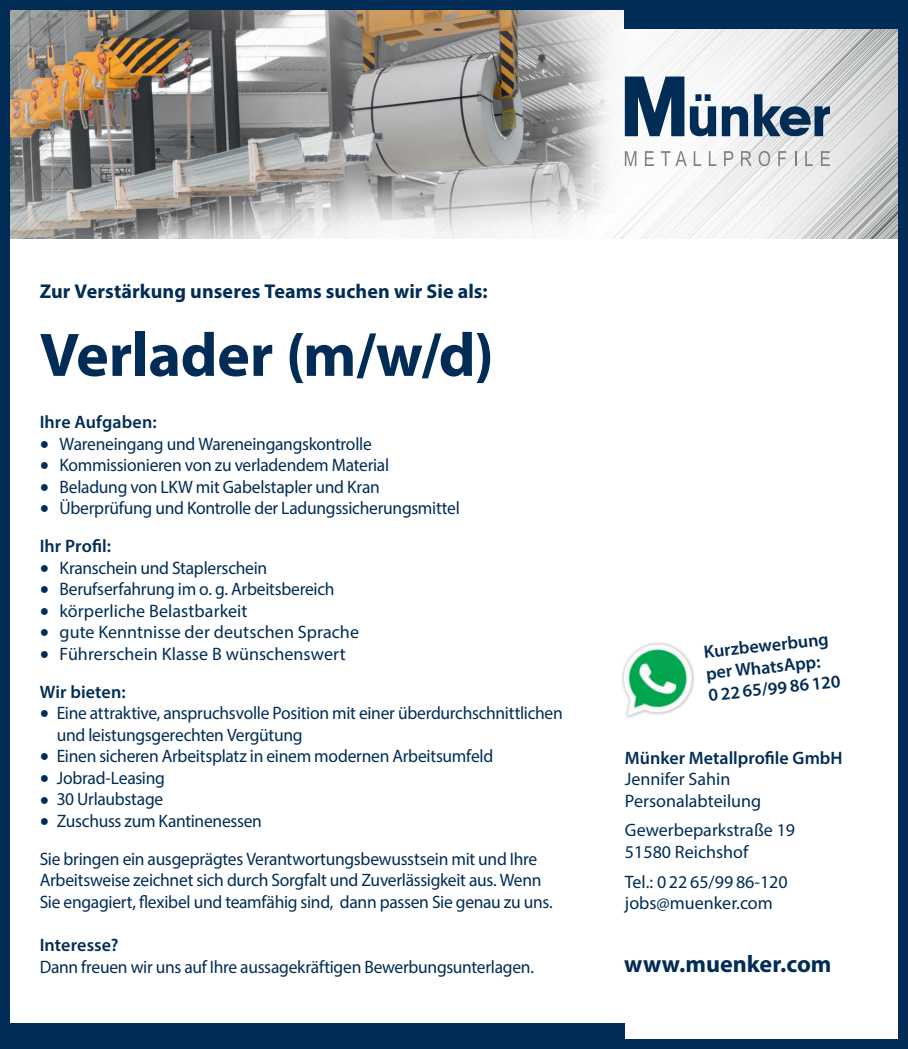
<style>
.page{position:relative;width:908px;height:1049px;background:#fff}
.page>*{position:absolute;margin:0;border:0;box-sizing:border-box;transform-origin:0 0}
.t1{font:700 62px "Myriad Pro";letter-spacing:-.005em;color:#002c55}
.t2{font:700 24px "Myriad Pro";color:#002c55}
.t3{font:700 20px "Myriad Pro";letter-spacing:.005em;color:#002c55}
.t4{font:18px/21.6px "Myriad Pro";letter-spacing:-.015em;color:#002c55}
.t5{font:18px/37.6px "Myriad Pro";letter-spacing:.005em;color:#002c55}
.t6{font:600 18px/21.6px "Myriad Pro";color:#002c55}
.s1{font-family:"Arial";font-size:16px}
.s2{font-weight:600}
</style>
<div class="page">
<img style="left:11px;top:11px;width:885px;height:227px">
<div style="left:0;top:0;width:907px;height:1049px;border:10px solid #002c55"></div>
<svg style="left:721px;top:106px;width:26px;height:30px"></svg>
<svg style="left:753px;top:94px;width:76px;height:42px;background:#748a9d"></svg>
<svg style="left:624px;top:77px;width:91px;height:59px"></svg>
<svg style="left:624px;top:151px;width:12px;height:15px"></svg>
<svg style="left:644px;top:151px;width:9px;height:15px"></svg>
<svg style="left:660px;top:151px;width:26px;height:15px"></svg>
<svg style="left:693px;top:151px;width:8px;height:15px"></svg>
<svg style="left:708px;top:151px;width:8px;height:15px"></svg>
<svg style="left:723px;top:151px;width:10px;height:15px"></svg>
<svg style="left:740px;top:151px;width:11px;height:15px"></svg>
<svg style="left:758px;top:151px;width:11px;height:15px"></svg>
<svg style="left:777px;top:151px;width:9px;height:15px"></svg>
<svg style="left:794px;top:151px;width:2px;height:15px"></svg>
<svg style="left:804px;top:151px;width:8px;height:15px"></svg>
<svg style="left:820px;top:151px;width:9px;height:15px"></svg>
<div style="left:624px;top:0;width:283px;height:28px;background:#002c55"></div>
<div style="left:0;top:1024px;width:624px;height:25px;background:#002c55"></div>
<img style="left:622px;top:642px;width:72px;height:76px">
<p class="t3" style="left:40px;top:278px;width:449px">Zur Verstärkung unseres Teams suchen wir Sie als:</p>
<h1 class="t1" style="left:40px;top:314px;width:455px">Verlader (m/w/d)</h1>
<p class="t6" style="left:40px;top:411px;width:118px">Ihre Aufgaben:</p>
<p class="t4" style="left:40px;top:432px;width:333px"><span class="s1">●</span> Wareneingang und Wareneingangskontrolle</p>
<p class="t4" style="left:40px;top:454px;width:351px"><span class="s1">●</span> Kommissionieren von zu verladendem Material</p>
<p class="t4" style="left:40px;top:476px;width:341px"><span class="s1">●</span> Beladung von LKW mit Gabelstapler und Kran</p>
<p class="t4" style="left:40px;top:489px;width:421px;line-height:37.6px"><span class="s1">●</span> Überprüfung und Kontrolle der Ladungssicherungsmittel<br><span class="s2">Ihr Profil:</span></p>
<p class="t4" style="left:40px;top:556px;width:229px"><span class="s1">●</span> Kranschein und Staplerschein</p>
<p class="t4" style="left:40px;top:578px;width:296px"><span class="s1">●</span> Berufserfahrung im o. g. Arbeitsbereich</p>
<p class="t5" style="left:40px;top:592px;width:209px"><span class="s1">●</span> körperliche Belastbarkeit</p>
<p class="t5" style="left:40px;top:613px;width:321px"><span class="s1">●</span> gute Kenntnisse der deutschen Sprache</p>
<p class="t5" style="left:40px;top:635px;width:307px"><span class="s1">●</span> Führerschein Klasse B wünschenswert<br><span class="s2">Wir bieten:</span></p>
<p class="t4" style="left:57px;top:702px;width:507px;text-indent:-17px"><span class="s1">●</span> Eine attraktive, anspruchsvolle Position mit einer überdurchschnittlichen und leistungsgerechten Vergütung</p>
<p class="t4" style="left:40px;top:745px;width:455px"><span class="s1">●</span> Einen sicheren Arbeitsplatz in einem modernen Arbeitsumfeld</p>
<p class="t4" style="left:40px;top:767px;width:127px"><span class="s1">●</span> Jobrad-Leasing</p>
<p class="t4" style="left:40px;top:787px;width:125px"><span class="s1">●</span> 30 Urlaubstage</p>
<p class="t4" style="left:40px;top:802px;width:499px;line-height:37.6px"><span class="s1">●</span> Zuschuss zum Kantinenessen<br>Sie bringen ein ausgeprägtes Verantwortungsbewusstsein mit und Ihre</p>
<p class="t4" style="left:40px;top:869px;width:514px">Arbeitsweise zeichnet sich durch Sorgfalt und Zuverlässigkeit aus. Wenn<br>Sie engagiert, flexibel und teamfähig sind, dann passen Sie genau zu uns.</p>
<p class="t6" style="left:40px;top:934px;width:80px">Interesse?</p>
<p class="t4" style="left:40px;top:956px;width:495px">Dann freuen wir uns auf Ihre aussagekräftigen Bewerbungsunterlagen.</p>
<p class="t6" style="left:702px;top:641px;width:134px;rotate:-6deg">Kurzbewerbung per WhatsApp:<br>0 22 65/99 86 120</p>
<p class="t6" style="left:624px;top:746px;width:219px">Münker Metallprofile GmbH</p>
<p class="t4" style="left:624px;top:768px;width:138px">Jennifer Sahin<br>Personalabteilung</p>
<p class="t4" style="left:624px;top:819px;width:172px">Gewerbeparkstraße 19<br>51580 Reichshof</p>
<p class="t4" style="left:624px;top:870px;width:164px">Tel.: 0 22 65/99 86-120 jobs@muenker.com</p>
<h2 class="t2" style="left:624px;top:949px;width:209px">www.muenker.com</h2>
</div>
